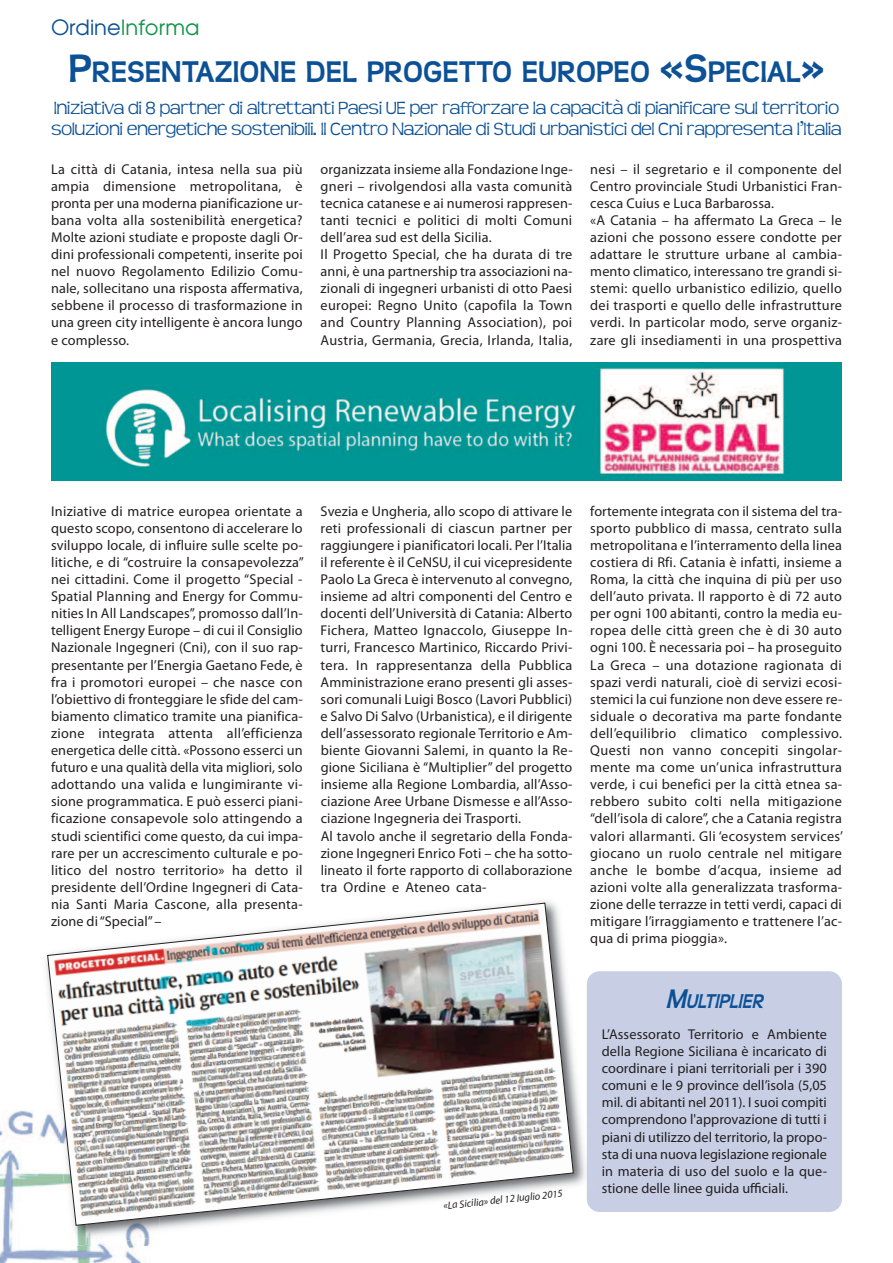
<style>
.page{position:relative;width:893px;height:1263px;background:#fff}
.page>*{position:absolute;margin:0;border:0;box-sizing:border-box;transform-origin:0 0}
.t1{font:700 30.3px "Teen";color:#0c5095}
.t2{font:21px "Avian";color:#12944c}
.t3{font:italic 700 20.25px "Teen";color:#0c5095}
.t4{font:300 18px/21.6px "Teen";letter-spacing:-.03em;color:#0c5095}
.t5{font:14.25px/17.1px "Myriad Pro";letter-spacing:.01em;color:#231f20;text-align:justify}
.t6{font:italic 10.5px "Myriad Pro";color:#231f20}
.s1{color:#0c5095}
.s2{font-size:40.5px}
.s3{font-size:27px}
</style>
<div class="page">
<img style="left:0;top:1110px;width:71px;height:153px">
<img style="left:71px;top:1246px;width:71px;height:17px">
<div style="left:587px;top:971px;width:255px;height:241px;background:#c8cfe5;border-radius:13px"></div>
<img style="left:39px;top:901px;width:548px;height:336px">
<img style="left:56px;top:1226px;width:103px;height:20px">
<img style="left:47px;top:903px;width:527px;height:323px">
<img style="left:51px;top:362px;width:791px;height:118px">
<h2 class="t2" style="left:51px;top:15px;width:150px"><span class="s1">Ordine</span>Informa</h2>
<h1 class="t1" style="left:68px;top:54px;width:757px"><span class="s2">P</span>RESENTAZIONE DEL PROGETTO EUROPEO <span class="s2">«S</span>PECIAL<span class="s2">»</span></h1>
<p class="t4" style="left:51px;top:97px;width:792px">Iniziativa di 8 partner di altrettanti Paesi UE per rafforzare la capacità di pianificare sul territorio soluzioni energetiche sostenibili. Il Centro Nazionale di Studi urbanistici del Cni rappresenta l’Italia</p>
<p class="t5" style="left:51px;top:161px;width:253px">La città di Catania, intesa nella sua più ampia dimensione metropolitana, è pronta per una moderna pianificazione ur&shy;bana volta alla sostenibilità energetica?<br>Molte azioni studiate e proposte dagli Or&shy;dini professionali competenti, inserite poi nel nuovo Regolamento Edilizio Comu&shy;nale, sollecitano una risposta affermativa, sebbene il processo di trasformazione in una green city intelligente è ancora lungo e complesso.</p>
<p class="t5" style="left:321px;top:161px;width:254px;text-align:left">organizzata insieme alla Fondazione Inge&shy;gneri – rivolgendosi alla vasta comunità tecnica catanese e ai numerosi rappresen&shy;tanti tecnici e politici di molti Comuni dell’area sud est della Sicilia.<br>Il Progetto Special, che ha durata di tre anni, è una partnership tra associazioni na&shy;zionali di ingegneri urbanisti di otto Paesi europei: Regno Unito (capofila la Town and Country Planning Association), poi Austria, Germania, Grecia, Irlanda, Italia,</p>
<p class="t5" style="left:590px;top:161px;width:253px;text-align:left">nesi – il segretario e il componente del Centro provinciale Studi Urbanistici Fran&shy;cesca Cuius e Luca Barbarossa.<br>«A Catania – ha affermato La Greca – le azioni che possono essere condotte per adattare le strutture urbane al cambia&shy;mento climatico, interessano tre grandi si&shy;stemi: quello urbanistico edilizio, quello dei trasporti e quello delle infrastrutture verdi. In particolar modo, serve organiz&shy;zare gli insediamenti in una prospettiva</p>
<p class="t5" style="left:51px;top:503px;width:254px">Iniziative di matrice europea orientate a questo scopo, consentono di accelerare lo sviluppo locale, di influire sulle scelte po&shy;litiche, e di “costruire la consapevolezza” nei cittadini. Come il progetto “Special - Spatial Planning and Energy for Commu&shy;nities In All Landscapes”, promosso dall’In&shy;telligent Energy Europe – di cui il Consiglio Nazionale Ingegneri (Cni), con il suo rap&shy;presentante per l’Energia Gaetano Fede, è fra i promotori europei – che nasce con l’obiettivo di fronteggiare le sfide del cam&shy;biamento climatico tramite una pianifica&shy;zione integrata attenta all’efficienza energetica delle città. «Possono esserci un futuro e una qualità della vita migliori, solo adottando una valida e lungimirante vi&shy;sione programmatica. E può esserci piani&shy;ficazione consapevole solo attingendo a studi scientifici come questo, da cui impa&shy;rare per un accrescimento culturale e po&shy;litico del nostro territorio» ha detto il presidente dell’Ordine Ingegneri di Cata&shy;nia Santi Maria Cascone, alla presenta&shy;zione di“Special”–</p>
<p class="t5" style="left:321px;top:503px;width:254px;text-align:left">Svezia e Ungheria, allo scopo di attivare le reti professionali di ciascun partner per raggiungere i pianificatori locali. Per l’Italia il referente è il CeNSU, il cui vicepresidente Paolo La Greca è intervenuto al convegno, insieme ad altri componenti del Centro e docenti dell’Università di Catania: Alberto Fichera, Matteo Ignaccolo, Giuseppe In&shy;turri, Francesco Martinico, Riccardo Privi&shy;tera. In rappresentanza della Pubblica Amministrazione erano presenti gli asses&shy;sori comunali Luigi Bosco (Lavori Pubblici) e Salvo Di Salvo (Urbanistica), e il dirigente dell’assessorato regionale Territorio e Am&shy;biente Giovanni Salemi, in quanto la Re&shy;gione Siciliana è “Multiplier” del progetto insieme alla Regione Lombardia, all’Asso&shy;ciazione Aree Urbane Dismesse e all’Asso&shy;ciazione Ingegneria dei Trasporti.<br>Al tavolo anche il segretario della Fonda&shy;zione Ingegneri Enrico Foti – che ha sotto&shy;lineato il forte rapporto di collaborazione tra Ordine e Ateneo cata-</p>
<p class="t6" style="left:443px;top:1202px;width:122px;rotate:-6deg">«La Sicilia» del 12 luglio 2015</p>
<p class="t5" style="left:590px;top:503px;width:254px">fortemente integrata con il sistema del tra&shy;sporto pubblico di massa, centrato sulla metropolitana e l’interramento della linea costiera di Rfi. Catania è infatti, insieme a Roma, la città che inquina di più per uso dell’auto privata. Il rapporto è di 72 auto per ogni 100 abitanti, contro la media eu&shy;ropea delle città green che è di 30 auto ogni 100. È necessaria poi – ha proseguito La Greca – una dotazione ragionata di spazi verdi naturali, cioè di servizi ecosi&shy;stemici la cui funzione non deve essere re&shy;siduale o decorativa ma parte fondante dell’equilibrio climatico complessivo.<br>Questi non vanno concepiti singolar&shy;mente ma come un’unica infrastruttura verde, i cui benefici per la città etnea sa&shy;rebbero subito colti nella mitigazione “dell’isola di calore”, che a Catania registra valori allarmanti. Gli ‘ecosystem services’ giocano un ruolo centrale nel mitigare anche le bombe d’acqua, insieme ad azioni volte alla generalizzata trasforma&shy;zione delle terrazze in tetti verdi, capaci di mitigare l’irraggiamento e trattenere l’ac&shy;qua di prima pioggia».</p>
<h3 class="t3" style="left:666px;top:989px;width:99px"><span class="s3">M</span>ULTIPLIER</h3>
<p class="t5" style="left:602px;top:1027px;width:227px">L’Assessorato Territorio e Ambiente della Regione Siciliana è incaricato di coordinare i piani territoriali per i 390 comuni e le 9 province dell’isola (5,05 mil. di abitanti nel 2011). I suoi compiti comprendono l'approvazione di tutti i piani di utilizzo del territorio, la propo&shy;sta di una nuova legislazione regionale in materia di uso del suolo e la que&shy;stione delle linee guida ufficiali.</p>
</div>
